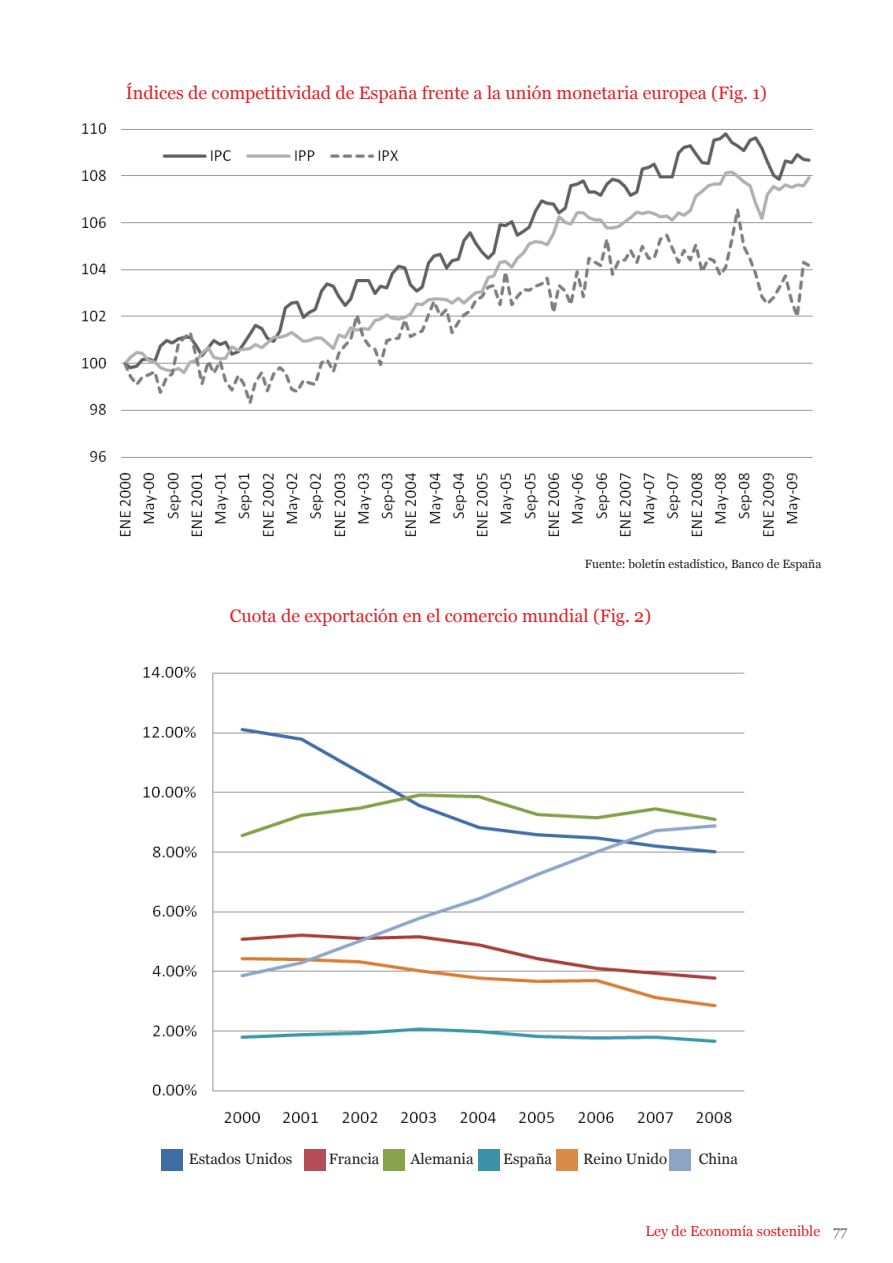
<style>
.page{position:relative;width:893px;height:1263px;background:#fff}
.page>*{position:absolute;margin:0;border:0;box-sizing:border-box;transform-origin:0 0}
.t1{font:18px "Georgia";color:#e31f26}
.t2{font:15px "Georgia";color:#231f20}
.t3{font:14.25px "Georgia";color:#e31f26}
.t4{font:14.25px "Georgia";color:#6a6a6a}
.t5{font:12px "Georgia";color:#231f20}
</style>
<div class="page">
<img style="left:82px;top:122px;width:731px;height:415px">
<img style="left:143px;top:666px;width:602px;height:458px">
<div style="left:162px;top:1150px;width:21px;height:21px;background:#3e6da1"></div>
<div style="left:304px;top:1150px;width:21px;height:21px;background:#b54e58"></div>
<div style="left:383px;top:1150px;width:21px;height:21px;background:#86a34c"></div>
<div style="left:478px;top:1150px;width:21px;height:21px;background:#3b92a9"></div>
<div style="left:556px;top:1150px;width:22px;height:21px;background:#d98b49"></div>
<div style="left:670px;top:1150px;width:21px;height:21px;background:#8da4c7"></div>
<p class="t1" style="left:126px;top:82px;width:642px">Índices de competitividad de España frente a la unión monetaria europea (Fig. 1)</p>
<p class="t5" style="left:585px;top:557px;width:238px">Fuente: boletín estadístico, Banco de España</p>
<p class="t1" style="left:230px;top:605px;width:423px">Cuota de exportación en el comercio mundial (Fig. 2)</p>
<p class="t2" style="left:189px;top:1150px;width:105px">Estados Unidos</p>
<p class="t2" style="left:329px;top:1150px;width:52px">Francia</p>
<p class="t2" style="left:410px;top:1150px;width:65px">Alemania</p>
<p class="t2" style="left:503px;top:1150px;width:50px">España</p>
<p class="t2" style="left:583px;top:1150px;width:86px">Reino Unido</p>
<p class="t2" style="left:699px;top:1150px;width:41px">China</p>
<p class="t3" style="left:646px;top:1223px;width:176px">Ley de Economía sostenible</p>
<p class="t4" style="left:833px;top:1223px;width:16px">77</p>
</div>
